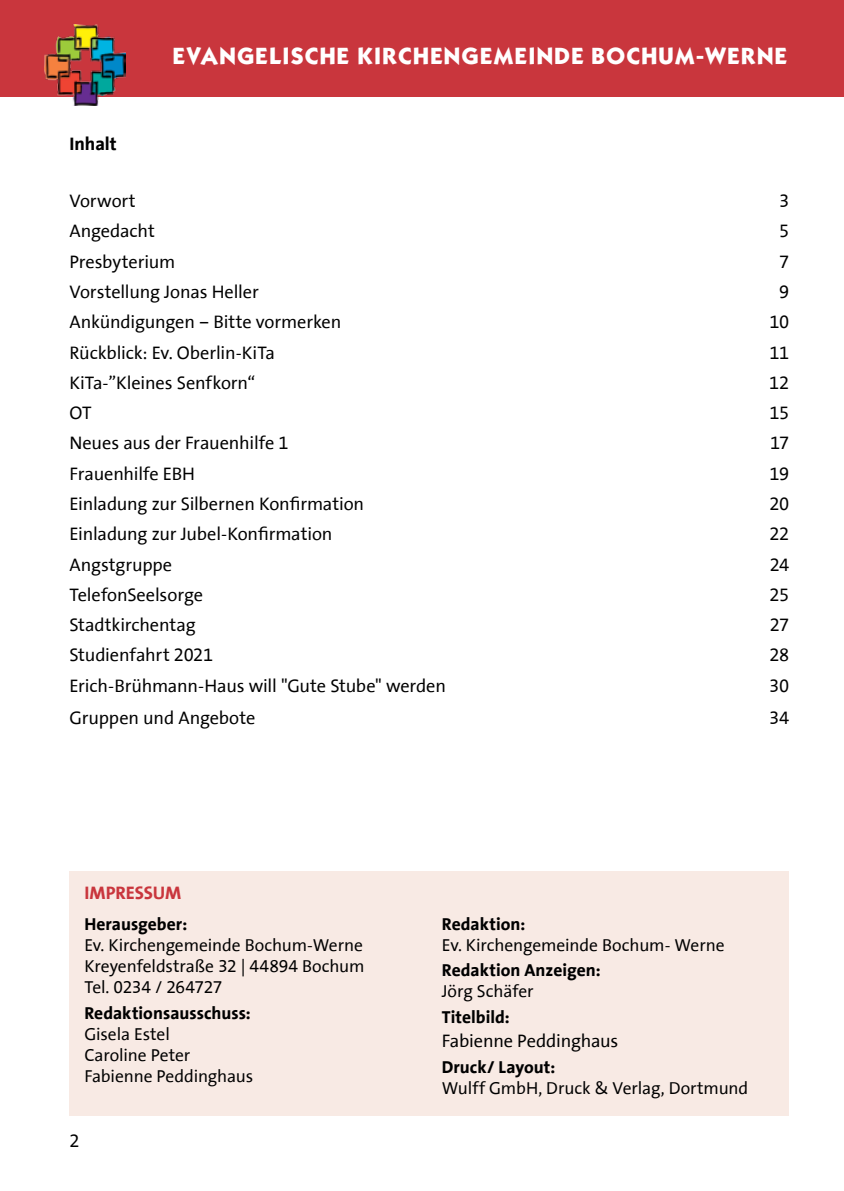
<style>
.page{position:relative;width:844px;height:1191px;background:#fff}
.page>*{position:absolute;margin:0;border:0;box-sizing:border-box;transform-origin:0 0}
.t1{font:20.12px "Kabel Bd";letter-spacing:.035em;color:#fff}
.t2{font:18.38px "The Sans Correspondence";letter-spacing:-.01em;color:#000}
.t3{font:700 18.38px "The Sans Correspondence";letter-spacing:-.005em;color:#c9363d}
.t4{font:700 18.38px "The Sans Correspondence";letter-spacing:-.005em;color:#000}
.t5{font:17.5px/21px "The Sans Correspondence";letter-spacing:-.005em;color:#000;text-align:justify}
.t6{font:700 17.5px "The Sans Correspondence";color:#000}
</style>
<div class="page">
<div style="left:0;top:0;width:843px;height:97px;background:#c9363d"></div>
<img style="left:44px;top:25px;width:82px;height:81px">
<div style="left:69px;top:871px;width:720px;height:244px;background:#f8eae4"></div>
<p class="t4" style="left:69px;top:134px;width:49px">Inhalt</p>
<p class="t1" style="left:173px;top:41px;width:288px">EVANGELISCHE KIRCHENGE</p>
<p class="t1" style="left:493px;top:41px;width:35px">MEIN</p>
<p class="t1" style="left:554px;top:41px;width:234px">DE BOCHUM-WERNE</p>
<p class="t2" style="left:69px;top:192px;width:68px">Vorwort</p>
<p class="t2" style="left:779px;top:192px;width:12px">3</p>
<p class="t2" style="left:69px;top:222px;width:87px">Angedacht</p>
<p class="t2" style="left:779px;top:222px;width:12px">5</p>
<p class="t2" style="left:69px;top:252px;width:107px">Presbyterium</p>
<p class="t2" style="left:779px;top:252px;width:12px">7</p>
<p class="t2" style="left:69px;top:282px;width:191px">Vorstellung Jonas Heller</p>
<p class="t2" style="left:779px;top:282px;width:12px">9</p>
<p class="t2" style="left:69px;top:313px;width:273px">Ankündigungen – Bitte vormerken</p>
<p class="t2" style="left:769px;top:313px;width:21px">10</p>
<p class="t2" style="left:69px;top:343px;width:207px">Rückblick: Ev. Oberlin-KiTa</p>
<p class="t2" style="left:769px;top:343px;width:21px">11</p>
<p class="t2" style="left:69px;top:373px;width:187px">KiTa-”Kleines Senfkorn“</p>
<p class="t2" style="left:769px;top:373px;width:22px">12</p>
<p class="t2" style="left:69px;top:403px;width:24px">OT</p>
<p class="t2" style="left:769px;top:403px;width:21px">15</p>
<p class="t2" style="left:69px;top:434px;width:220px">Neues aus der Frauenhilfe 1</p>
<p class="t2" style="left:769px;top:434px;width:21px">17</p>
<p class="t2" style="left:69px;top:464px;width:127px">Frauenhilfe EBH</p>
<p class="t2" style="left:769px;top:464px;width:21px">19</p>
<p class="t2" style="left:69px;top:494px;width:296px">Einladung zur Silbernen Konfirmation</p>
<p class="t2" style="left:769px;top:494px;width:21px">20</p>
<p class="t2" style="left:69px;top:524px;width:264px">Einladung zur Jubel-Konfirmation</p>
<p class="t2" style="left:769px;top:524px;width:21px">22</p>
<p class="t2" style="left:69px;top:555px;width:104px">Angstgruppe</p>
<p class="t2" style="left:769px;top:555px;width:21px">24</p>
<p class="t2" style="left:69px;top:585px;width:135px">TelefonSeelsorge</p>
<p class="t2" style="left:769px;top:585px;width:21px">25</p>
<p class="t2" style="left:69px;top:615px;width:128px">Stadtkirchentag</p>
<p class="t2" style="left:769px;top:615px;width:21px">27</p>
<p class="t2" style="left:69px;top:645px;width:145px">Studienfahrt 2021</p>
<p class="t2" style="left:769px;top:645px;width:21px">28</p>
<p class="t2" style="left:69px;top:676px;width:378px">Erich-Brühmann-Haus will "Gute Stube" werden</p>
<p class="t2" style="left:769px;top:676px;width:22px">30</p>
<p class="t2" style="left:69px;top:708px;width:187px">Gruppen und Angebote</p>
<p class="t2" style="left:769px;top:708px;width:22px">34</p>
<p class="t3" style="left:84px;top:883px;width:98px">Impressum</p>
<p class="t6" style="left:84px;top:915px;width:104px">Herausgeber:</p>
<p class="t5" style="left:84px;top:935px;width:281px">Ev. Kirchengemeinde Bochum-Werne Kreyenfeldstraße 32 | 44894 Bochum Tel. 0234 / 264727</p>
<p class="t6" style="left:84px;top:1004px;width:168px">Redaktionsausschuss:</p>
<p class="t5" style="left:84px;top:1024px;width:170px;text-align:left">Gisela Estel<br>Caroline Peter<br>Fabienne Peddinghaus</p>
<p class="t2" style="left:69px;top:1131px;width:12px">2</p>
<p class="t6" style="left:441px;top:914px;width:85px">Redaktion:</p>
<p class="t5" style="left:441px;top:934px;width:284px">Ev. Kirchengemeinde Bochum- Werne</p>
<p class="t6" style="left:441px;top:961px;width:160px">Redaktion Anzeigen:</p>
<p class="t5" style="left:441px;top:981px;width:93px">Jörg Schäfer</p>
<p class="t6" style="left:441px;top:1008px;width:69px">Titelbild:</p>
<p class="t2" style="left:441px;top:1031px;width:178px">Fabienne Peddinghaus</p>
<p class="t6" style="left:441px;top:1058px;width:115px">Druck/ Layout:</p>
<p class="t5" style="left:441px;top:1078px;width:308px">Wulff GmbH, Druck &amp; Verlag, Dortmund</p>
</div>
